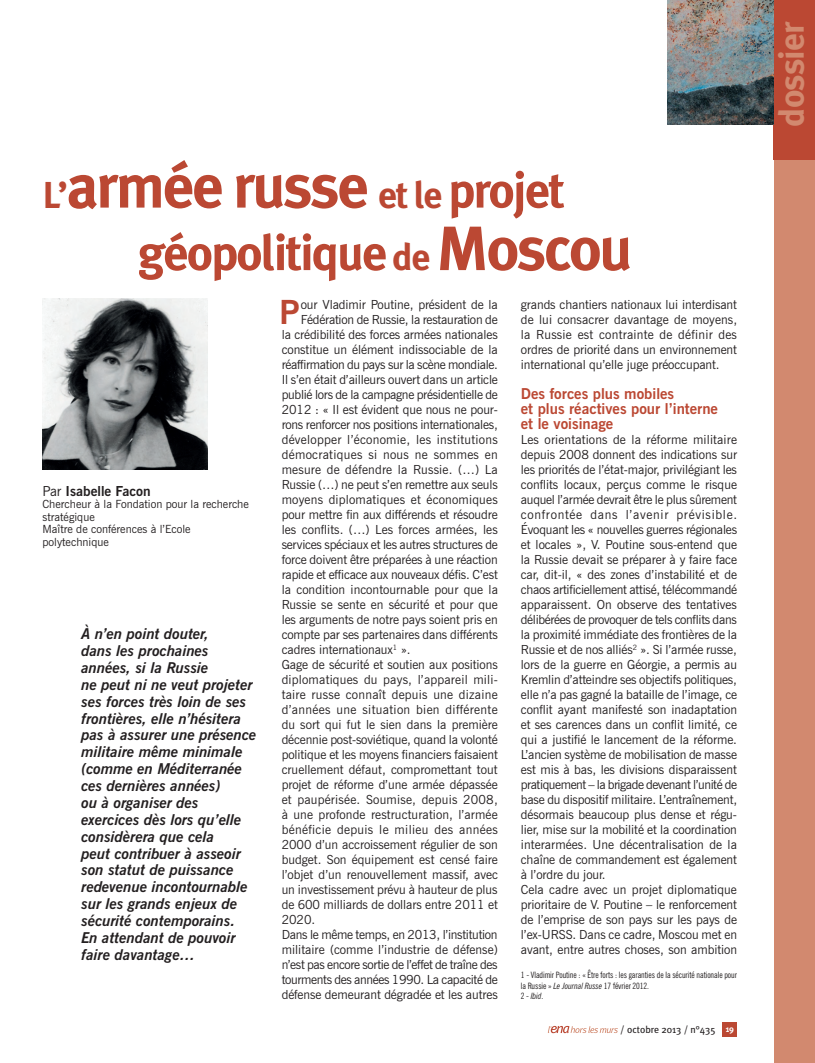
<style>
.page{position:relative;width:815px;height:1063px;background:#fff}
.page>*{position:absolute;margin:0;border:0;box-sizing:border-box;transform-origin:0 0}
.t1{font:700 62.5px "Meta Plus";letter-spacing:-.04em;color:#bb4833}
.t2{font:700 50px "Meta Plus";letter-spacing:-.04em;color:#bb4833}
.t3{font:700 35px "Meta Plus";letter-spacing:-.025em;color:#d2896f}
.t4{font:700 33.12px "News Gothic BT";color:#bb4833}
.t5{font:italic 700 15px/16.9px "News Gothic BT";color:#231f20}
.t6{font:700 15px/15px "News Gothic BT";color:#bb4833}
.t7{font:700 13.75px "News Gothic BT";color:#231f20}
.t8{font:12.5px/15px "News Gothic BT";letter-spacing:-.005em;color:#231f20;text-align:justify}
.t9{font:12.5px "News Gothic BT";letter-spacing:.015em;color:#231f20}
.t10{font:12.5px "News Gothic BT";letter-spacing:-.025em;color:#231f20}
.t11{font:12.5px "News Gothic BT";letter-spacing:.025em;color:#231f20}
.t12{font:12.5px "News Gothic BT";letter-spacing:-.03em;color:#231f20}
.t13{font:12.5px "News Gothic BT";letter-spacing:.02em;color:#231f20}
.t14{font:11.25px/12.5px "News Gothic BT";color:#231f20}
.t15{font:10px "Meta Plus";color:#231f20}
.t16{font:condensed 8.75px/10.5px "News Gothic BT";letter-spacing:-.005em;color:#231f20}
.s1{font-size:37.5px}
.s2{font-size:50px}
.s3{font-size:62.5px}
.s4{font-weight:400}
.s5{font-style:italic}
.s6{font-weight:700;font-size:8.75px;color:#fff}
</style>
<div class="page">
<div style="left:774px;top:124px;width:41px;height:939px;background:#d2896f"></div>
<div style="left:774px;top:0;width:41px;height:159px;background:#bb4833"></div>
<div style="left:723px;top:1022px;width:14px;height:14px;background:#bb4833"></div>
<svg style="left:548px;top:1026px;width:70px;height:7px"></svg>
<img style="left:667px;top:0;width:107px;height:124px">
<img style="left:43px;top:299px;width:165px;height:170px">
<h1 class="t1" style="left:43px;top:150px;width:524px"><span class="s1">L’</span>armée russe <span class="s1">et le</span> <span class="s2">projet</span></h1>
<h2 class="t2" style="left:138px;top:224px;width:496px">géopolitique <span class="s1">de</span> <span class="s3">Moscou</span></h2>
<p class="t7" style="left:43px;top:482px;width:110px"><span class="s4">Par</span> Isabelle Facon</p>
<p class="t14" style="left:43px;top:498px;width:208px">Chercheur à la Fondation pour la recherche stratégique<br>Maître de conférences à l’Ecole polytechnique</p>
<p class="t5" style="left:81px;top:625px;width:177px">À n’en point douter,<br>dans les prochaines années, si la Russie<br>ne peut ni ne veut projeter ses forces très loin de ses frontières, elle n’hésitera pas à assurer une présence militaire même minimale (comme en Méditerranée ces dernières années)<br>ou à organiser des exercices dès lors qu’elle considèrera que cela<br>peut contribuer à asseoir son statut de puissance redevenue incontournable sur les grands enjeux de sécurité contemporains.<br>En attendant de pouvoir faire davantage…</p>
<h3 class="t4" style="left:279px;top:292px;width:23px">P</h3>
<p class="t8" style="left:301px;top:297px;width:199px">our Vladimir Poutine, président de la</p>
<p class="t8" style="left:301px;top:312px;width:198px">Fédération de Russie, la restauration de</p>
<p class="t8" style="left:282px;top:327px;width:218px">la crédibilité des forces armées nationales</p>
<p class="t8" style="left:282px;top:342px;width:218px">constitue un élément indissociable de la</p>
<p class="t10" style="left:282px;top:357px;width:218px">réaffirmation du pays sur la scène mondiale.</p>
<p class="t8" style="left:282px;top:372px;width:218px">Il s’en était d’ailleurs ouvert dans un article</p>
<p class="t10" style="left:282px;top:387px;width:218px">publié lors de la campagne présidentielle de</p>
<p class="t8" style="left:282px;top:402px;width:217px">2012 : « Il est évident que nous ne pour-</p>
<p class="t8" style="left:282px;top:417px;width:218px">rons renforcer nos positions internationales,</p>
<p class="t13" style="left:282px;top:432px;width:218px">développer l’économie, les institutions</p>
<p class="t11" style="left:282px;top:447px;width:218px">démocratiques si nous ne sommes en</p>
<p class="t9" style="left:282px;top:462px;width:218px">mesure de défendre la Russie. (…) La</p>
<p class="t8" style="left:282px;top:477px;width:218px">Russie (…) ne peut s’en remettre aux seuls</p>
<p class="t9" style="left:282px;top:492px;width:218px">moyens diplomatiques et économiques</p>
<p class="t8" style="left:282px;top:507px;width:218px">pour mettre fin aux différends et résoudre</p>
<p class="t8" style="left:282px;top:522px;width:218px">les conflits. (…) Les forces armées, les</p>
<p class="t8" style="left:282px;top:537px;width:218px">services spéciaux et les autres structures de</p>
<p class="t8" style="left:282px;top:552px;width:218px">force doivent être préparées à une réaction</p>
<p class="t8" style="left:282px;top:567px;width:218px">rapide et efficace aux nouveaux défis. C’est</p>
<p class="t8" style="left:282px;top:582px;width:218px">la condition incontournable pour que la</p>
<p class="t8" style="left:282px;top:597px;width:218px">Russie se sente en sécurité et pour que</p>
<p class="t8" style="left:282px;top:612px;width:218px">les arguments de notre pays soient pris en</p>
<p class="t8" style="left:282px;top:627px;width:218px">compte par ses partenaires dans différents</p>
<p class="t8" style="left:282px;top:642px;width:130px">cadres internationaux<sup>1</sup> ».</p>
<p class="t8" style="left:282px;top:657px;width:218px">Gage de sécurité et soutien aux positions</p>
<p class="t9" style="left:282px;top:672px;width:217px">diplomatiques du pays, l’appareil mili-</p>
<p class="t13" style="left:282px;top:687px;width:217px">taire russe connaît depuis une dizaine</p>
<p class="t11" style="left:282px;top:702px;width:218px">d’années une situation bien différente</p>
<p class="t8" style="left:282px;top:717px;width:218px">du sort qui fut le sien dans la première</p>
<p class="t8" style="left:282px;top:732px;width:218px">décennie post-soviétique, quand la volonté</p>
<p class="t8" style="left:282px;top:747px;width:218px">politique et les moyens financiers faisaient</p>
<p class="t8" style="left:282px;top:762px;width:217px">cruellement défaut, compromettant tout</p>
<p class="t8" style="left:282px;top:777px;width:218px">projet de réforme d’une armée dépassée</p>
<p class="t9" style="left:282px;top:792px;width:218px">et paupérisée. Soumise, depuis 2008,</p>
<p class="t8" style="left:282px;top:807px;width:217px">à une profonde restructuration, l’armée</p>
<p class="t11" style="left:282px;top:822px;width:218px">bénéficie depuis le milieu des années</p>
<p class="t8" style="left:282px;top:837px;width:218px">2000 d’un accroissement régulier de son</p>
<p class="t8" style="left:282px;top:852px;width:218px">budget. Son équipement est censé faire</p>
<p class="t8" style="left:282px;top:867px;width:218px">l’objet d’un renouvellement massif, avec</p>
<p class="t8" style="left:282px;top:882px;width:217px">un investissement prévu à hauteur de plus</p>
<p class="t8" style="left:282px;top:897px;width:218px">de 600 milliards de dollars entre 2011 et</p>
<p class="t8" style="left:282px;top:912px;width:35px">2020.</p>
<p class="t10" style="left:282px;top:927px;width:217px">Dans le même temps, en 2013, l’institution</p>
<p class="t8" style="left:282px;top:942px;width:218px">militaire (comme l’industrie de défense)</p>
<p class="t12" style="left:282px;top:957px;width:217px">n’est pas encore sortie de l’effet de traîne des</p>
<p class="t12" style="left:282px;top:972px;width:218px">tourments des années 1990. La capacité de</p>
<p class="t8" style="left:282px;top:987px;width:218px">défense demeurant dégradée et les autres</p>
<p class="t8" style="left:521px;top:297px;width:218px">grands chantiers nationaux lui interdisant de lui consacrer davantage de moyens, la Russie est contrainte de définir des ordres de priorité dans un environnement international qu’elle juge préoccupant.</p>
<p class="t6" style="left:521px;top:386px;width:199px">Des forces plus mobiles<br>et plus réactives pour l’interne et le voisinage</p>
<p class="t8" style="left:521px;top:432px;width:218px;text-align:left">Les orientations de la réforme militaire depuis 2008 donnent des indications sur les priorités de l’état-major, privilégiant les conflits locaux, perçus comme le risque auquel l’armée devrait être le plus sûrement confrontée dans l’avenir prévisible.<br>Évoquant les « nouvelles guerres régionales et locales », V. Poutine sous-entend que la Russie devait se préparer à y faire face car, dit-il, « des zones d’instabilité et de chaos artificiellement attisé, télécommandé apparaissent. On observe des tentatives délibérées de provoquer de tels conflits dans la proximité immédiate des frontières de la Russie et de nos alliés<sup>2</sup> ». Si l’armée russe, lors de la guerre en Géorgie, a permis au Kremlin d’atteindre ses objectifs politiques, elle n’a pas gagné la bataille de l’image, ce conflit ayant manifesté son inadaptation et ses carences dans un conflit limité, ce qui a justifié le lancement de la réforme.<br>L’ancien système de mobilisation de masse est mis à bas, les divisions disparaissent pratiquement – la brigade devenant l’unité de base du dispositif militaire. L’entraînement, désormais beaucoup plus dense et régu&shy;lier, mise sur la mobilité et la coordination interarmées. Une décentralisation de la chaîne de commandement est également à l’ordre du jour.<br>Cela cadre avec un projet diplomatique prioritaire de V. Poutine – le renforcement de l’emprise de son pays sur les pays de l’ex-URSS. Dans ce cadre, Moscou met en avant, entre autres choses, son ambition</p>
<p class="t16" style="left:521px;top:970px;width:218px">1 - Vladimir Poutine : « Être forts : les garanties de la sécurité nationale pour la Russie » <span class="s5">Le Journal Russe</span> 17 février 2012.<br>2 - <span class="s5">Ibid</span>.</p>
<p class="t15" style="left:620px;top:1024px;width:116px">/ octobre 2013 / n°435 <span class="s6">19</span></p>
<h3 class="t3" style="left:771px;top:127px;width:107px;rotate:-90deg">dossier</h3>
</div>
